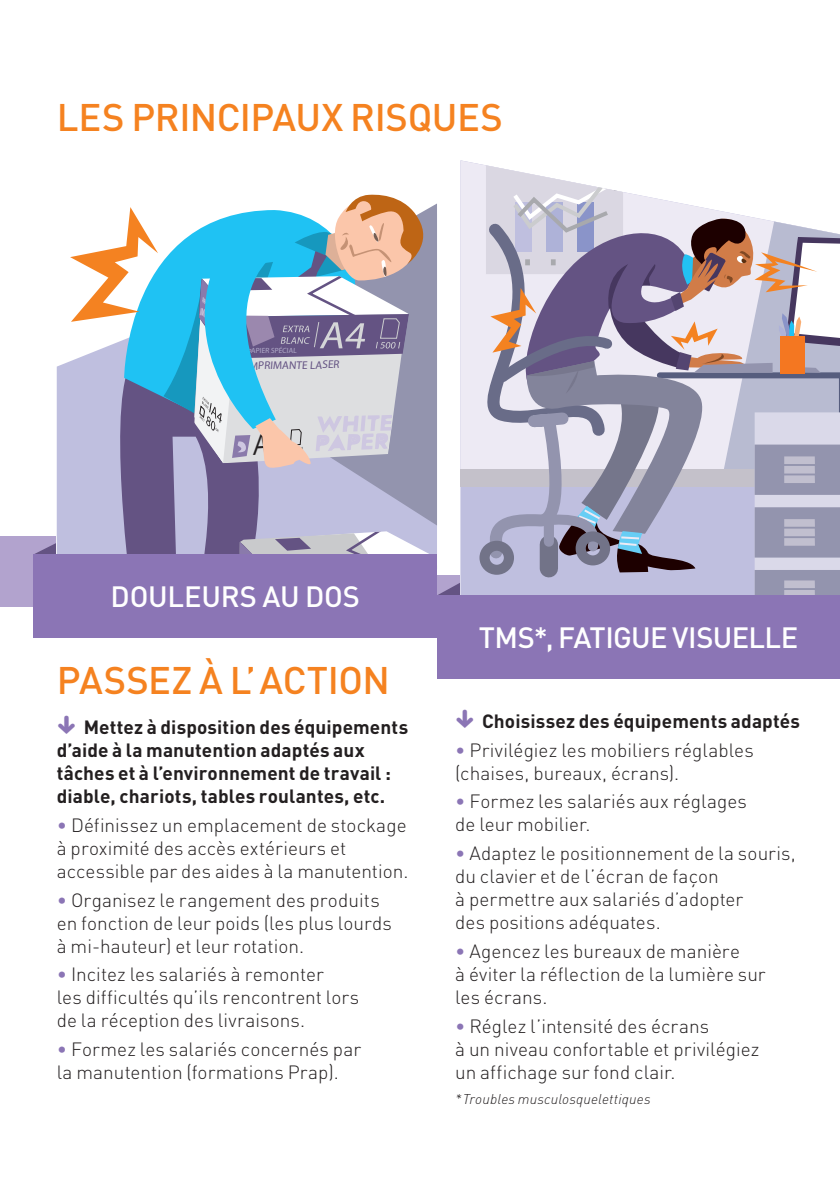
<style>
.page{position:relative;width:840px;height:1191px;background:#fff}
.page>*{position:absolute;margin:0;border:0;box-sizing:border-box;transform-origin:0 0}
.t1{font:500 38px "DINOT";letter-spacing:-.01em;color:#f58220}
.t2{font:500 29px "DINOT";letter-spacing:-.015em;color:#fff}
.t3{font:300 19px/23px "DINOT";color:#231f20}
.t4{font:700 19px/23px "DINOT";letter-spacing:.005em;color:#231f20}
.t5{font:italic 300 14px "DINOT";letter-spacing:.01em;color:#231f20}
.t6{font:11.2px "Myriad Pro";color:#645383}
.t7{font:7.4px "Myriad Pro";color:#b1abc9}
.s1{color:#8b75b5}
</style>
<div class="page">
<div style="left:0;top:536px;width:70px;height:70px;background:#b2a3ce"></div>
<div style="left:437px;top:595px;width:402px;height:83px;background:#8b75b5"></div>
<div style="left:34px;top:554px;width:403px;height:84px;background:#8b75b5"></div>
<svg style="left:35px;top:165px;width:804px;height:430px"></svg>
<h1 class="t1" style="left:57px;top:93px;width:447px">LES PRINCIPAUX RISQUES</h1>
<p class="t7" style="left:247px;top:346px;width:51px;rotate:-1deg">PAPIER SPÉCIAL</p>
<p class="t6" style="left:246px;top:359px;width:95px;rotate:-1deg">IMPRIMANTE LASER</p>
<h2 class="t2" style="left:111px;top:578px;width:251px">DOULEURS AU DOS</h2>
<h1 class="t1" style="left:57px;top:656px;width:334px">PASSEZ À L’ACTION</h1>
<p class="t4" style="left:57px;top:715px;width:353px;text-indent:27px">Mettez à disposition des équipements d’aide à la manutention adaptés aux tâches et à l’environnement de travail : diable, chariots, tables roulantes, etc.</p>
<p class="t3" style="left:57px;top:813px;width:353px"><span class="s1">•</span> Définissez un emplacement de stockage à proximité des accès extérieurs et accessible par des aides à la manutention.</p>
<p class="t3" style="left:57px;top:888px;width:336px"><span class="s1">•</span> Organisez le rangement des produits en fonction de leur poids (les plus lourds à mi-hauteur) et leur rotation.</p>
<p class="t3" style="left:57px;top:962px;width:304px"><span class="s1">•</span> Incitez les salariés à remonter<br>les difficultés qu’ils rencontrent lors de la réception des livraisons.</p>
<p class="t3" style="left:57px;top:1037px;width:306px"><span class="s1">•</span> Formez les salariés concernés par la manutention (formations Prap).</p>
<h2 class="t2" style="left:478px;top:619px;width:321px">TMS*, FATIGUE VISUELLE</h2>
<p class="t4" style="left:482px;top:709px;width:319px">Choisissez des équipements adaptés</p>
<p class="t3" style="left:455px;top:738px;width:300px"><span class="s1">•</span> Privilégiez les mobiliers réglables (chaises, bureaux, écrans).</p>
<p class="t3" style="left:455px;top:790px;width:293px"><span class="s1">•</span> Formez les salariés aux réglages de leur mobilier.</p>
<p class="t3" style="left:455px;top:841px;width:342px"><span class="s1">•</span> Adaptez le positionnement de la souris, du clavier et de l’écran de façon<br>à permettre aux salariés d’adopter<br>des positions adéquates.</p>
<p class="t3" style="left:455px;top:939px;width:312px"><span class="s1">•</span> Agencez les bureaux de manière<br>à éviter la réflection de la lumière sur les écrans.</p>
<p class="t3" style="left:455px;top:1014px;width:306px"><span class="s1">•</span> Réglez l’intensité des écrans<br>à un niveau confortable et privilégiez un affichage sur fond clair.</p>
<p class="t5" style="left:455px;top:1090px;width:197px">*Troubles musculosquelettiques</p>
</div>
